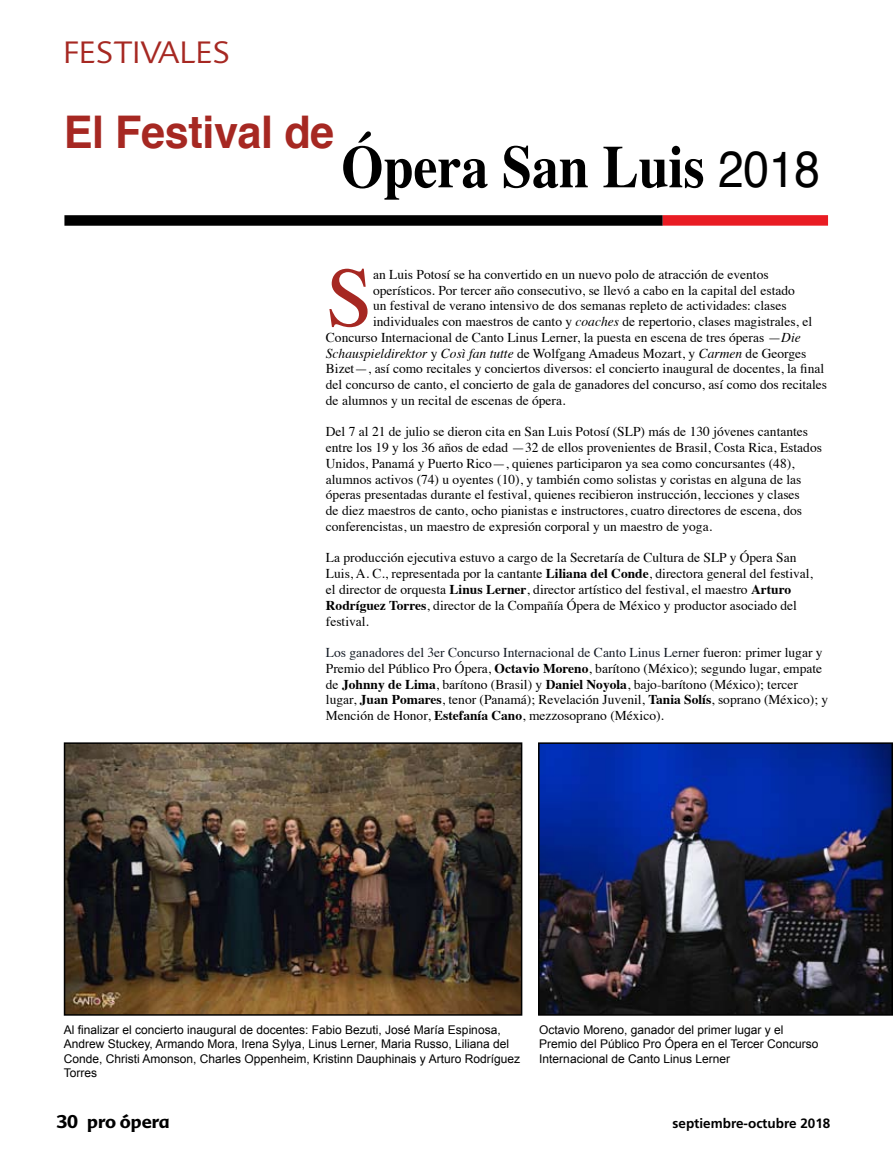
<style>
.page{position:relative;width:893px;height:1170px;background:#fff}
.page>*{position:absolute;margin:0;border:0;box-sizing:border-box;transform-origin:0 0}
.t1{font:84.9px "Times";color:#a62822}
.t2{font:700 60px "Times";color:#000;scale:.9 1}
.t3{font:700 45px "Helvetica";letter-spacing:-.01em;color:#a62822;scale:.96 1}
.t4{font:300 30px "Advert";color:#a62822}
.t5{font:700 18px "Advert";color:#000}
.t6{font:13.5px/15.8px "Times";color:#000}
.t7{font:italic 13.5px "Times";color:#000}
.t8{font:700 13.5px "Frutiger";color:#000}
.t9{font:12px/14.2px "Arial";color:#000}
.s1{font-family:"Helvetica";font-weight:400;font-size:51px}
.s2{font-style:italic}
.s3{font-style:normal}
.s4{font-weight:700}
.s5{color:#141b25}
</style>
<div class="page">
<img style="left:67px;top:745px;width:452px;height:267px">
<div style="left:64px;top:742px;width:458px;height:273px;border:2px solid #000"></div>
<div style="left:64px;top:215px;width:599px;height:11px;background:#000"></div>
<div style="left:663px;top:215px;width:165px;height:11px;background:#e91c23"></div>
<img style="left:541px;top:745px;width:349px;height:267px">
<div style="left:538px;top:742px;width:355px;height:273px;border:2px solid #000"></div>
<h3 class="t4" style="left:63px;top:34px;width:168px">FESTIVALES</h3>
<h3 class="t3" style="left:64px;top:96px;width:283px">El Festival de</h3>
<h2 class="t2" style="left:341px;top:109px;width:533px">Ópera San Luis <span class="s1">2018</span></h2>
<h1 class="t1" style="left:326px;top:218px;width:49px">S</h1>
<p class="t6" style="left:373px;top:265px;width:397px">an Luis Potosí se ha convertido en un nuevo polo de atracción de eventos</p>
<p class="t6" style="left:373px;top:281px;width:423px">operísticos. Por tercer año consecutivo, se llevó a cabo en la capital del estado</p>
<p class="t6" style="left:373px;top:297px;width:415px">un festival de verano intensivo de dos semanas repleto de actividades: clases</p>
<p class="t6" style="left:373px;top:312px;width:441px">individuales con maestros de canto y <span class="s2">coaches</span> de repertorio, clases magistrales, el</p>
<p class="t6" style="left:326px;top:328px;width:476px">Concurso Internacional de Canto Linus Lerner, la puesta en escena de tres óperas —<span class="s2">Die</span></p>
<p class="t7" style="left:326px;top:341px;width:482px">Schauspieldirektor <span class="s3">y</span> Così fan tutte <span class="s3">de Wolfgang Amadeus Mozart, y</span> Carmen <span class="s3">de Georges</span></p>
<p class="t6" style="left:326px;top:360px;width:500px">Bizet—, así como recitales y conciertos diversos: el concierto inaugural de docentes, la final</p>
<p class="t6" style="left:326px;top:375px;width:503px">del concurso de canto, el concierto de gala de ganadores del concurso, así como dos recitales</p>
<p class="t6" style="left:326px;top:391px;width:241px">de alumnos y un recital de escenas de ópera.</p>
<p class="t6" style="left:326px;top:423px;width:498px">Del 7 al 21 de julio se dieron cita en San Luis Potosí (SLP) más de 130 jóvenes cantantes entre los 19 y los 36 años de edad —32 de ellos provenientes de Brasil, Costa Rica, Estados Unidos, Panamá y Puerto Rico—, quienes participaron ya sea como concursantes (48), alumnos activos (74) u oyentes (10), y también como solistas y coristas en alguna de las óperas presentadas durante el festival, quienes recibieron instrucción, lecciones y clases<br>de diez maestros de canto, ocho pianistas e instructores, cuatro directores de escena, dos conferencistas, un maestro de expresión corporal y un maestro de yoga.</p>
<p class="t6" style="left:326px;top:549px;width:489px">La producción ejecutiva estuvo a cargo de la Secretaría de Cultura de SLP y Ópera San Luis, A. C., representada por la cantante <span class="s4">Liliana del Conde</span>, directora general del festival, el director de orquesta <span class="s4">Linus Lerner</span>, director artístico del festival, el maestro <span class="s4">Arturo Rodríguez Torres</span>, director de la Compañía Ópera de México y productor asociado del festival.</p>
<p class="t6" style="left:326px;top:643px;width:504px"><span class="s5">Los ganadores del 3er Concurso Internacional de Canto Linus Lerner</span> fueron: primer lugar y Premio del Público Pro Ópera, <span class="s4">Octavio Moreno</span>, barítono (México); segundo lugar, empate de <span class="s4">Johnny de Lima</span>, barítono (Brasil) y <span class="s4">Daniel Noyola</span>, bajo-barítono (México); tercer lugar, <span class="s4">Juan Pomares</span>, tenor (Panamá); Revelación Juvenil, <span class="s4">Tania Solís</span>, soprano (México); y Mención de Honor, <span class="s4">Estefanía Cano</span>, mezzosoprano (México).</p>
<p class="t9" style="left:64px;top:1022px;width:458px">Al finalizar el concierto inaugural de docentes: Fabio Bezuti, José María Espinosa, Andrew Stuckey, Armando Mora, Irena Sylya, Linus Lerner, Maria Russo, Liliana del Conde, Christi Amonson, Charles Oppenheim, Kristinn Dauphinais y Arturo Rodríguez Torres</p>
<p class="t9" style="left:539px;top:1022px;width:281px">Octavio Moreno, ganador del primer lugar y el<br>Premio del Público Pro Ópera en el Tercer Concurso<br>Internacional de Canto Linus Lerner</p>
<h3 class="t5" style="left:56px;top:1110px;width:115px">30 pro ópera</h3>
<p class="t8" style="left:672px;top:1114px;width:159px">septiembre-octubre 2018</p>
</div>
